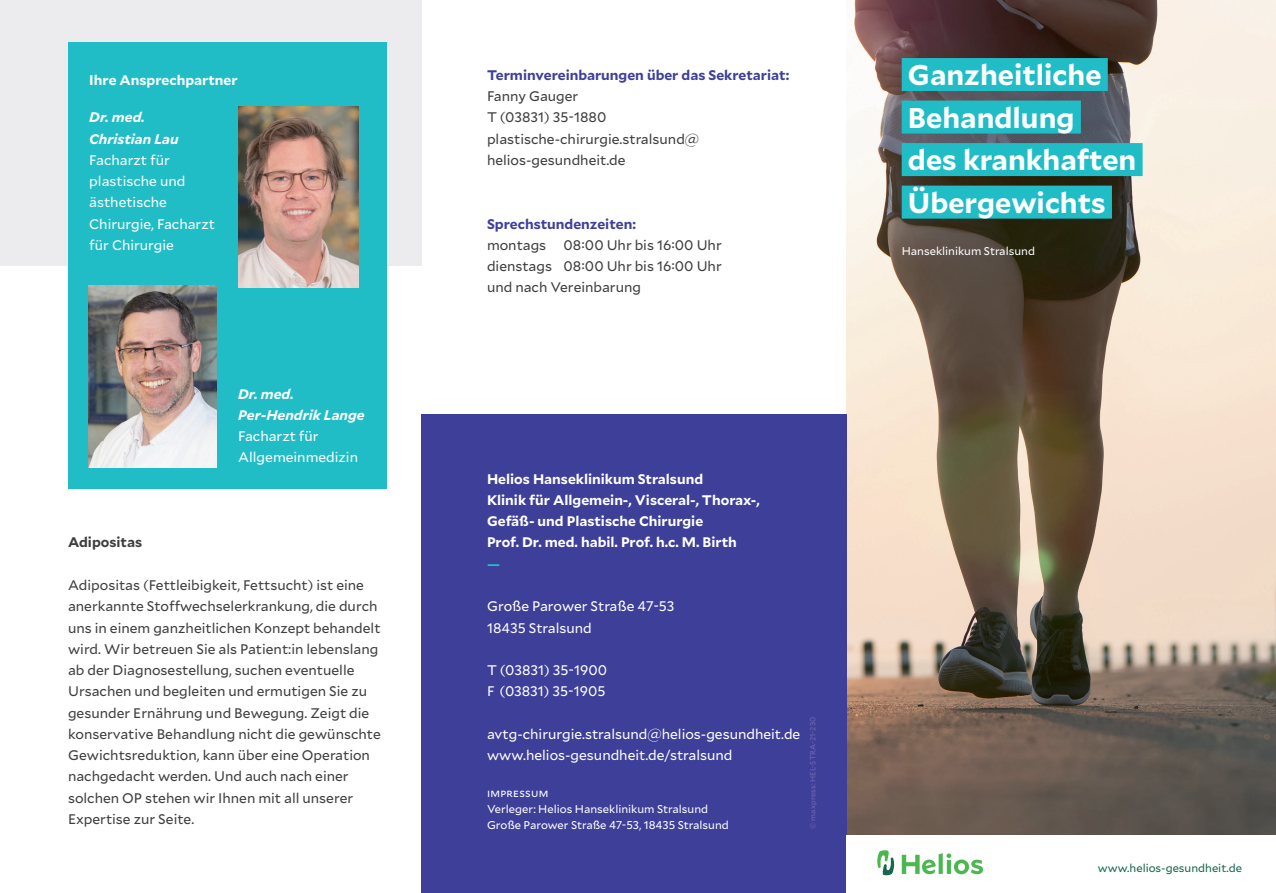
<style>
.page{position:relative;width:1276px;height:893px;background:#fff}
.page>*{position:absolute;margin:0;border:0;box-sizing:border-box;transform-origin:0 0}
.t1{font:700 28.5px/42.5px "Mallory";color:#fff}
.t2{font:13.8px/21.3px "Mallory";color:#3e3e3f}
.t3{font:13.8px/21.3px "Mallory";color:#fff}
.t4{font:700 13.8px/21.3px "Mallory";color:#fff}
.t5{font:700 13.8px "Mallory";color:#3e3f99}
.t6{font:italic 700 13.8px/21.3px "Mallory";color:#fff}
.t7{font:700 13.8px "Mallory";color:#3e3e3f}
.t8{font:700 13.8px "Mallory";color:#21bdc6}
.t9{font:11.25px/15.9px "Mallory";color:#fff}
.t10{font:11.25px "Mallory";color:#14684c}
.t11{font:7.5px "Mallory";letter-spacing:.01em;color:#706ab0}
</style>
<div class="page">
<div style="left:0;top:0;width:421px;height:266px;background:#ececee"></div>
<img style="left:846px;top:0;width:430px;height:835px">
<div style="left:421px;top:415px;width:425px;height:478px;background:#3e3f99"></div>
<div style="left:68px;top:43px;width:319px;height:446px;background:#21bdc6"></div>
<img style="left:238px;top:106px;width:121px;height:181px">
<img style="left:89px;top:285px;width:128px;height:183px">
<div style="left:901px;top:58px;width:206px;height:33px;background:#21bdc6"></div>
<div style="left:901px;top:101px;width:180px;height:33px;background:#21bdc6"></div>
<div style="left:901px;top:143px;width:241px;height:33px;background:#21bdc6"></div>
<div style="left:901px;top:186px;width:211px;height:33px;background:#21bdc6"></div>
<svg style="left:901px;top:853px;width:82px;height:21px"></svg>
<svg style="left:877px;top:850px;width:17px;height:25px"></svg>
<p class="t4" style="left:89px;top:69px;width:150px">Ihre Ansprechpartner</p>
<p class="t6" style="left:89px;top:106px;width:91px">Dr. med.<br>Christian Lau</p>
<p class="t3" style="left:89px;top:149px;width:127px">Facharzt für plastische und ästhetische<br>Chirurgie, Facharzt für Chirurgie</p>
<p class="t6" style="left:238px;top:382px;width:128px">Dr. med.<br>Per-Hendrik Lange</p>
<p class="t3" style="left:238px;top:425px;width:121px">Facharzt für<br>Allgemeinmedizin</p>
<p class="t7" style="left:68px;top:532px;width:76px">Adipositas</p>
<p class="t2" style="left:68px;top:574px;width:314px">Adipositas (Fettleibigkeit, Fettsucht) ist eine anerkannte Stoffwechselerkrankung, die durch uns in einem ganzheitlichen Konzept behandelt wird. Wir betreuen Sie als Patient:in lebenslang ab der Diagnosestellung, suchen eventuelle Ursachen und begleiten und ermutigen Sie zu gesunder Ernährung und Bewegung. Zeigt die konservative Behandlung nicht die gewünschte Gewichtsreduktion, kann über eine Operation nachgedacht werden. Und auch nach einer solchen OP stehen wir Ihnen mit all unserer Expertise zur Seite.</p>
<p class="t5" style="left:487px;top:64px;width:304px">Terminvereinbarungen über das Sekretariat:</p>
<p class="t2" style="left:487px;top:85px;width:214px">Fanny Gauger<br>T (03831) 35-1880 plastische-chirurgie.stralsund@ helios-gesundheit.de</p>
<p class="t5" style="left:487px;top:213px;width:150px">Sprechstundenzeiten:</p>
<p class="t2" style="left:487px;top:234px;width:236px;text-align:justify">montags 08:00 Uhr bis 16:00 Uhr dienstags 08:00 Uhr bis 16:00 Uhr und nach Vereinbarung</p>
<p class="t4" style="left:487px;top:467px;width:274px">Helios Hanseklinikum Stralsund<br>Klinik für Allgemein-, Visceral-, Thorax-, Gefäß- und Plastische Chirurgie<br>Prof. Dr. med. habil. Prof. h.c. M. Birth</p>
<p class="t8" style="left:487px;top:553px;width:15px">—</p>
<p class="t3" style="left:487px;top:595px;width:189px">Große Parower Straße 47-53<br>18435 Stralsund</p>
<p class="t3" style="left:487px;top:659px;width:122px">T (03831) 35-1900<br>F (03831) 35-1905</p>
<p class="t3" style="left:487px;top:722px;width:315px">avtg-chirurgie.stralsund@helios-gesundheit.de www.helios-gesundheit.de/stralsund</p>
<p class="t9" style="left:487px;top:785px;width:243px">IMPRESSUM<br>Verleger: Helios Hanseklinikum Stralsund<br>Große Parower Straße 47-53, 18435 Stralsund</p>
<p class="t11" style="left:807px;top:829px;width:114px;rotate:-90deg">© maxpress: HEL-STRA-21-230</p>
<h1 class="t1" style="left:908px;top:52px;width:230px">Ganzheitliche<br>Behandlung<br>des krankhaften<br>Übergewichts</h1>
<p class="t9" style="left:901px;top:243px;width:135px">Hanseklinikum Stralsund</p>
<p class="t10" style="left:1098px;top:860px;width:145px">www.helios-gesundheit.de</p>
</div>
